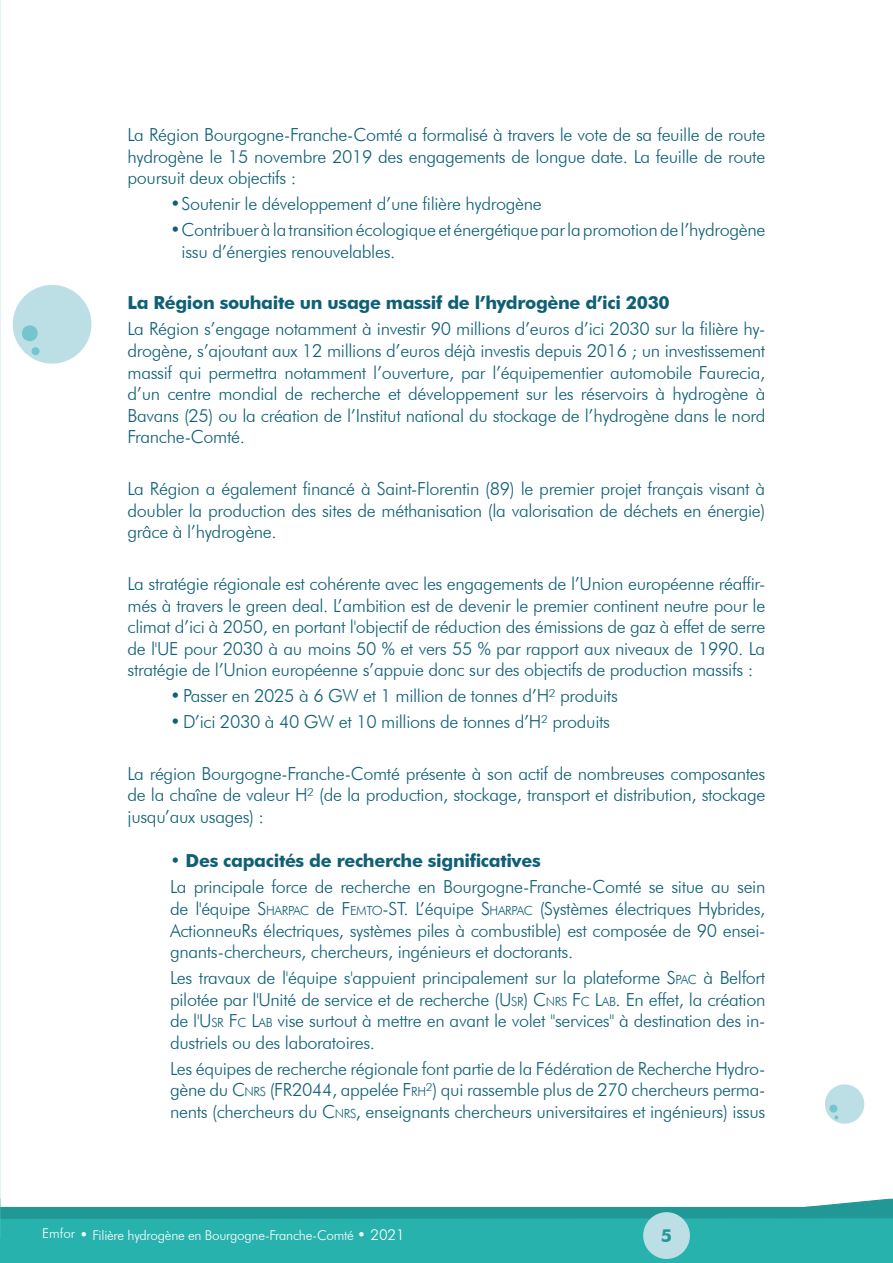
<style>
.page{position:relative;width:893px;height:1263px;background:#fff}
.page>*{position:absolute;margin:0;border:0;box-sizing:border-box;transform-origin:0 0}
.t1{font:300 18px/21.6px "Futura BT";letter-spacing:-.02em;color:#0f6076;text-align:justify}
.t2{font:700 18px "Futura BT";letter-spacing:-.02em;color:#0f6076}
.t3{font:700 18px "Futura BT";color:#219895}
.t4{font:300 13.5px "Futura BT";letter-spacing:-.02em;color:#fff}
.s1{font-style:inherit}
.s2{font-size:12.6px}
.s3{font-size:15px}
</style>
<div class="page">
<div style="left:1px;top:1207px;width:892px;height:56px;background:#28b2ad"></div>
<div style="left:643px;top:1212px;width:47px;height:47px;background:#bbdfe4;border-radius:50%"></div>
<svg style="left:12px;top:285px;width:80px;height:79px"></svg>
<svg style="left:825px;top:1084px;width:40px;height:40px"></svg>
<svg style="left:0;top:1177px;width:893px;height:42px"></svg>
<p class="t1" style="left:128px;top:124px;width:639px">La Région Bourgogne-Franche-Comté a formalisé à travers le vote de sa feuille de route hydrogène le 15 novembre 2019 des engagements de longue date. La feuille de route poursuit deux objectifs :</p>
<p class="t1" style="left:170px;top:193px;width:373px">•Soutenir le développement d’une filière hydrogène</p>
<p class="t1" style="left:182px;top:219px;width:585px;text-indent:-11px">•Contribuer à la transition écologique et énergétique par la promotion de l’hydrogène issu d’énergies renouvelables.</p>
<p class="t2" style="left:128px;top:292px;width:544px">La Région souhaite un usage massif de l’hydrogène d’ici 2030</p>
<p class="t1" style="left:128px;top:318px;width:639px">La Région s’engage notamment à investir 90 millions d’euros d’ici 2030 sur la filière hy&shy;drogène, s’ajoutant aux 12 millions d’euros déjà investis depuis 2016 ; un investissement massif qui permettra notamment l’ouverture, par l’équipementier automobile Faurecia, d’un centre mondial de recherche et développement sur les réservoirs à hydrogène à Bavans (25) ou la création de l’Institut national du stockage de l’hydrogène dans le nord Franche-Comté.</p>
<p class="t1" style="left:128px;top:478px;width:639px">La Région a également financé à Saint-Florentin (89) le premier projet français visant à doubler la production des sites de méthanisation (la valorisation de déchets en énergie) grâce à l’hydrogène.</p>
<p class="t1" style="left:128px;top:573px;width:639px">La stratégie régionale est cohérente avec les engagements de l’Union européenne réaffir&shy;més à travers le green deal. L’ambition est de devenir le premier continent neutre pour le climat d’ici à 2050, en portant l'objectif de réduction des émissions de gaz à effet de serre de l'UE pour 2030 à au moins 50 % et vers 55 % par rapport aux niveaux de 1990. La stratégie de l’Union européenne s’appuie donc sur des objectifs de production massifs :</p>
<p class="t1" style="left:170px;top:685px;width:449px">•Passer en 2025 à 6 GW et 1 million de tonnes d’H² produits</p>
<p class="t1" style="left:170px;top:711px;width:441px">•D’ici 2030 à 40 GW et 10 millions de tonnes d’H² produits</p>
<p class="t1" style="left:128px;top:762px;width:639px">La région Bourgogne-Franche-Comté présente à son actif de nombreuses composantes de la chaîne de valeur H² (de la production, stockage, transport et distribution, stockage jusqu’aux usages) :</p>
<p class="t2" style="left:170px;top:850px;width:372px">• Des capacités de recherche significatives</p>
<p class="t1" style="left:170px;top:876px;width:597px">La principale force de recherche en Bourgogne-Franche-Comté se situe au sein de l'équipe <span class="s1">S</span><span class="s2">HARPAC</span> de <span class="s1">F</span><span class="s2">EMTO</span>-ST. L’équipe <span class="s1">S</span><span class="s2">HARPAC</span> (Systèmes électriques Hybrides, ActionneuRs électriques, systèmes piles à combustible) est composée de 90 ensei&shy;gnants-chercheurs, chercheurs, ingénieurs et doctorants.</p>
<p class="t1" style="left:170px;top:967px;width:597px">Les travaux de l'équipe s'appuient principalement sur la plateforme <span class="s1">S</span><span class="s2">PAC</span> à Belfort pilotée par l'Unité de service et de recherche (<span class="s1">U</span><span class="s2">SR</span>) <span class="s1">C</span><span class="s2">NRS</span> <span class="s1">F</span><span class="s2">C</span> <span class="s1">L</span><span class="s2">AB</span>. En effet, la création de l'U<span class="s2">SR</span> <span class="s1">F</span><span class="s2">C</span> <span class="s1">L</span><span class="s2">AB</span> vise surtout à mettre en avant le volet "services" à destination des in&shy;dustriels ou des laboratoires.</p>
<p class="t1" style="left:170px;top:1057px;width:597px">Les équipes de recherche régionale font partie de la Fédération de Recherche Hydro&shy;gène du <span class="s1">C</span><span class="s2">NRS</span> (FR2044, appelée <span class="s1">F</span><span class="s2">RH</span>²) qui rassemble plus de 270 chercheurs perma&shy;nents (chercheurs du <span class="s1">C</span><span class="s2">NRS</span>, enseignants chercheurs universitaires et ingénieurs) issus</p>
<p class="t4" style="left:42px;top:1227px;width:364px">Emfor <span class="s3">•</span> Filière hydrogène en Bourgogne-Franche-Comté <span class="s3">• 2021</span></p>
<p class="t3" style="left:661px;top:1225px;width:13px">5</p>
</div>
